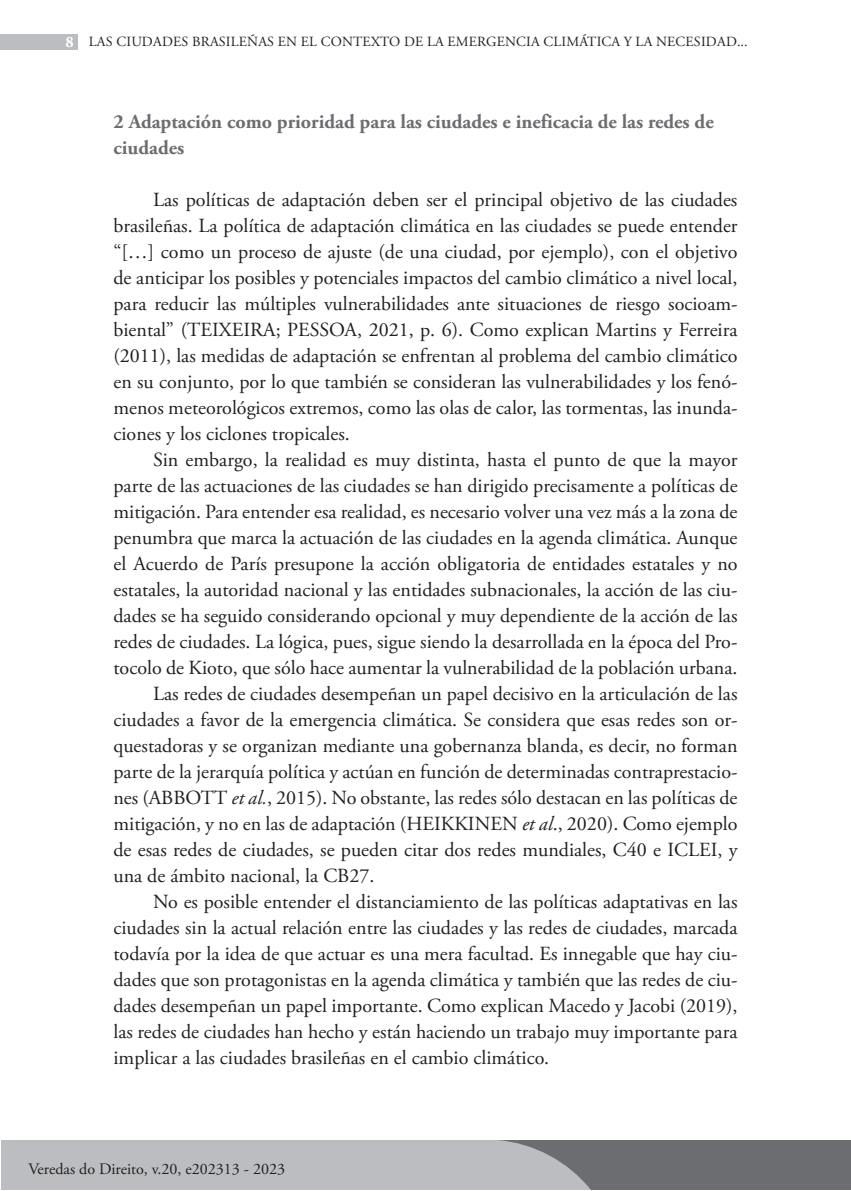
<style>
.page{position:relative;width:851px;height:1191px;background:#fff}
.page>*{position:absolute;margin:0;border:0;box-sizing:border-box;transform-origin:0 0}
.t1{font:20px/26px "Adobe Garamond Pro";color:#231f20;text-align:justify}
.t2{font:700 20px/26px "Adobe Garamond Pro";color:#6c6d70}
.t3{font:16px "Adobe Garamond Pro";color:#231f20}
.t4{font:14px "Adobe Garamond Pro";letter-spacing:.015em;color:#231f20}
.s1{font-weight:700;font-size:16px;color:#fff}
.s2{font-style:italic}
</style>
<div class="page">
<div style="left:1px;top:1140px;width:849px;height:50px;background:#6c6d70"></div>
<div style="left:0;top:34px;width:77px;height:16px;background:#bcbdc0"></div>
<div style="left:1px;top:1140px;width:590px;height:50px;background:#bcbdc0"></div>
<p class="t4" style="left:65px;top:34px;width:683px"><span class="s1">8</span> LAS CIUDADES BRASILEÑAS EN EL CONTEXTO DE LA EMERGENCIA CLIMÁTICA Y LA NECESIDAD...</p>
<p class="t2" style="left:113px;top:109px;width:601px">2 Adaptación como prioridad para las ciudades e ineficacia de las redes de ciudades</p>
<p class="t1" style="left:113px;top:187px;width:625px;text-indent:40px">Las políticas de adaptación deben ser el principal objetivo de las ciudades brasileñas. La política de adaptación climática en las ciudades se puede entender “[…] como un proceso de ajuste (de una ciudad, por ejemplo), con el objetivo de anticipar los posibles y potenciales impactos del cambio climático a nivel local, para reducir las múltiples vulnerabilidades ante situaciones de riesgo socioam&shy;biental” (TEIXEIRA; PESSOA, 2021, p. 6). Como explican Martins y Ferreira (2011), las medidas de adaptación se enfrentan al problema del cambio climático en su conjunto, por lo que también se consideran las vulnerabilidades y los fenó&shy;menos meteorológicos extremos, como las olas de calor, las tormentas, las inunda&shy;ciones y los ciclones tropicales.</p>
<p class="t1" style="left:153px;top:447px;width:585px">Sin embargo, la realidad es muy distinta, hasta el punto de que la mayor</p>
<p class="t1" style="left:113px;top:473px;width:625px">parte de las actuaciones de las ciudades se han dirigido precisamente a políticas de</p>
<p class="t1" style="left:113px;top:499px;width:625px">mitigación. Para entender esa realidad, es necesario volver una vez más a la zona de</p>
<p class="t1" style="left:113px;top:525px;width:625px">penumbra que marca la actuación de las ciudades en la agenda climática. Aunque</p>
<p class="t1" style="left:113px;top:551px;width:625px">el Acuerdo de París presupone la acción obligatoria de entidades estatales y no</p>
<p class="t1" style="left:113px;top:577px;width:625px">estatales, la autoridad nacional y las entidades subnacionales, la acción de las ciu-</p>
<p class="t1" style="left:113px;top:603px;width:625px">dades se ha seguido considerando opcional y muy dependiente de la acción de las</p>
<p class="t1" style="left:113px;top:629px;width:625px">redes de ciudades. La lógica, pues, sigue siendo la desarrollada en la época del Pro-</p>
<p class="t1" style="left:113px;top:655px;width:625px">tocolo de Kioto, que sólo hace aumentar la vulnerabilidad de la población urbana.</p>
<p class="t1" style="left:153px;top:681px;width:585px">Las redes de ciudades desempeñan un papel decisivo en la articulación de las</p>
<p class="t1" style="left:113px;top:707px;width:625px">ciudades a favor de la emergencia climática. Se considera que esas redes son or-</p>
<p class="t1" style="left:113px;top:733px;width:625px">questadoras y se organizan mediante una gobernanza blanda, es decir, no forman</p>
<p class="t1" style="left:113px;top:759px;width:625px">parte de la jerarquía política y actúan en función de determinadas contraprestacio-</p>
<p class="t1" style="left:113px;top:785px;width:625px">nes (ABBOTT <span class="s2">et al.</span>, 2015). No obstante, las redes sólo destacan en las políticas de</p>
<p class="t1" style="left:113px;top:811px;width:625px">mitigación, y no en las de adaptación (HEIKKINEN <span class="s2">et al</span>., 2020). Como ejemplo</p>
<p class="t1" style="left:113px;top:837px;width:625px">de esas redes de ciudades, se pueden citar dos redes mundiales, C40 e ICLEI, y</p>
<p class="t1" style="left:113px;top:863px;width:262px">una de ámbito nacional, la CB27.</p>
<p class="t1" style="left:153px;top:889px;width:585px">No es posible entender el distanciamiento de las políticas adaptativas en las</p>
<p class="t1" style="left:113px;top:915px;width:625px">ciudades sin la actual relación entre las ciudades y las redes de ciudades, marcada</p>
<p class="t1" style="left:113px;top:941px;width:625px">todavía por la idea de que actuar es una mera facultad. Es innegable que hay ciu-</p>
<p class="t1" style="left:113px;top:967px;width:625px">dades que son protagonistas en la agenda climática y también que las redes de ciu-</p>
<p class="t1" style="left:113px;top:993px;width:625px">dades desempeñan un papel importante. Como explican Macedo y Jacobi (2019),</p>
<p class="t1" style="left:113px;top:1019px;width:625px">las redes de ciudades han hecho y están haciendo un trabajo muy importante para</p>
<p class="t1" style="left:113px;top:1045px;width:437px">implicar a las ciudades brasileñas en el cambio climático.</p>
<p class="t3" style="left:28px;top:1159px;width:258px">Veredas do Direito, v.20, e202313 - 2023</p>
</div>
